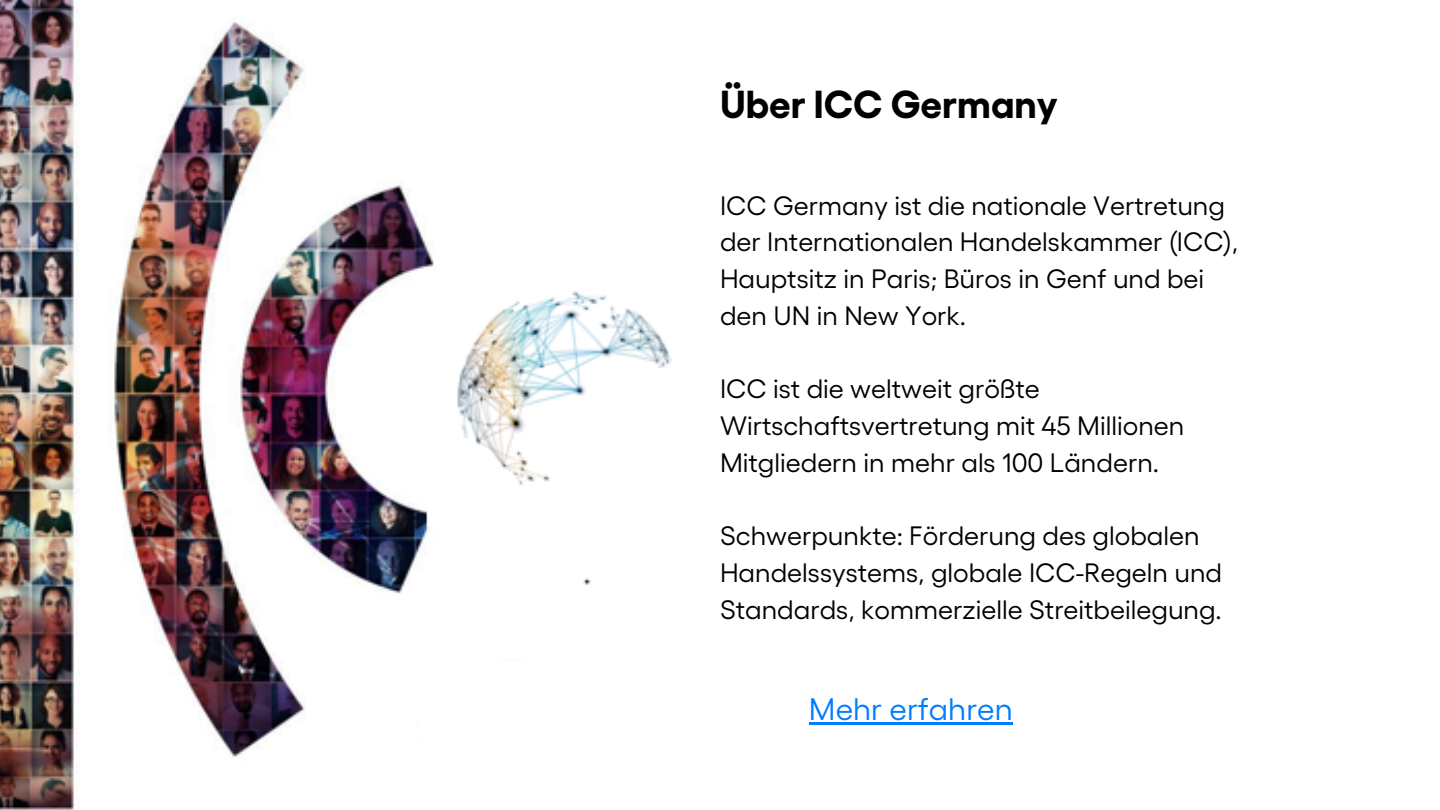
<style>
.page{position:relative;width:1440px;height:810px;background:#fff}
.page>*{position:absolute;margin:0;border:0;box-sizing:border-box;transform-origin:0 0}
.t1{font:700 39px "Gellix";color:#000}
.t2{font:31px "Gellix";color:#007dff}
.t3{font:26.6px/36.8px "Gellix";color:#000}
</style>
<div class="page">
<img style="left:0;top:0;width:673px;height:810px">
<hr style="left:809px;top:722px;width:204px;height:3px;background:#007dff">
<h1 class="t1" style="left:720px;top:82px;width:339px">Über ICC Germany</h1>
<p class="t3" style="left:720px;top:187px;width:520px">ICC Germany ist die nationale Vertretung der Internationalen Handelskammer (ICC), Hauptsitz in Paris; Büros in Genf und bei den UN in New York.</p>
<p class="t3" style="left:720px;top:370px;width:466px">ICC ist die weltweit größte<br>Wirtschaftsvertretung mit 45 Millionen<br>Mitgliedern in mehr als 100 Ländern.</p>
<p class="t3" style="left:720px;top:517px;width:504px">Schwerpunkte: Förderung des globalen<br>Handelssystems, globale ICC-Regeln und<br>Standards, kommerzielle Streitbeilegung.</p>
<h2 class="t2" style="left:809px;top:692px;width:205px">Mehr erfahren</h2>
</div>
